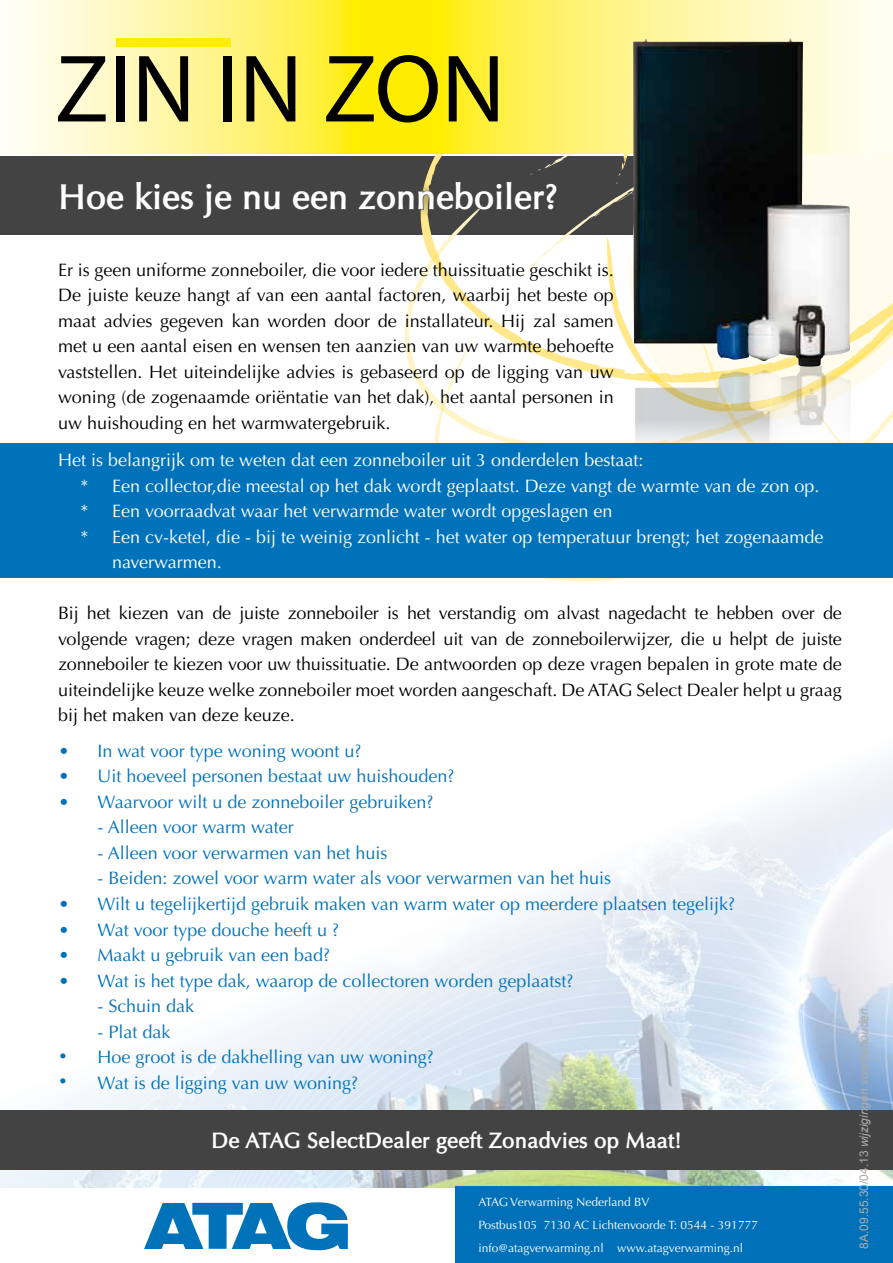
<style>
.page{position:relative;width:893px;height:1263px;background:#fff}
.page>*{position:absolute;margin:0;border:0;box-sizing:border-box;transform-origin:0 0}
.t1{font:36px "Oregon LDO Bold";color:#fff}
.t2{font:22.5px "Oregon LDO Bold";color:#fff}
.t3{font:18px/25.5px "Oregon LDO";color:#000;text-align:justify}
.t4{font:18px "Oregon LDO";color:#0072ba}
.t5{font:18px "Oregon LDO";color:#fff}
.t6{font:12px/23px "Oregon LDO";color:#fff}
.t7{font:italic 12px "Arial";color:#afaca7}
.s1{font-size:15px}
.s2{font-style:normal}
</style>
<div class="page">
<img style="left:1px;top:762px;width:892px;height:426px">
<div style="left:0;top:156px;width:893px;height:79px;background:#444343"></div>
<svg style="left:11px;top:0;width:233px;height:153px;background:#fdf7bb"></svg>
<svg style="left:58px;top:56px;width:48px;height:65px;background:#a4a188"></svg>
<div style="left:116px;top:56px;width:8px;height:65px;background:#000"></div>
<svg style="left:139px;top:56px;width:49px;height:65px;background:#868159"></svg>
<div style="left:223px;top:56px;width:9px;height:65px;background:#000"></div>
<div style="left:116px;top:38px;width:114px;height:9px;background:#ffed00"></div>
<div style="left:455px;top:1186px;width:438px;height:77px;background:#0071b9"></div>
<svg style="left:144px;top:1202px;width:204px;height:48px"></svg>
<svg style="left:244px;top:0;width:649px;height:443px"></svg>
<div style="left:0;top:1110px;width:893px;height:59px;background:#444343"></div>
<div style="left:0;top:443px;width:893px;height:135px;background:#0072ba"></div>
<h1 class="t1" style="left:58px;top:176px;width:502px">Hoe kies je nu een zonneboiler?</h1>
<p class="t3" style="left:58px;top:257px;width:557px">Er is geen uniforme zonneboiler, die voor iedere thuissituatie geschikt is.<br>De juiste keuze hangt af van een aantal factoren, waarbij het beste op maat advies gegeven kan worden door de installateur. Hij zal samen met u een aantal eisen en wensen ten aanzien van uw warmte behoefte vaststellen. Het uiteindelijke advies is gebaseerd op de ligging van uw woning (de zogenaamde oriëntatie van het dak), het aantal personen in uw huishouding en het warmwatergebruik.</p>
<p class="t5" style="left:58px;top:450px;width:587px">Het is belangrijk om te weten dat een zonneboiler uit 3 onderdelen bestaat:</p>
<p class="t5" style="left:81px;top:475px;width:741px">* Een collector,die meestal op het dak wordt geplaatst. Deze vangt de warmte van de zon op.</p>
<p class="t5" style="left:81px;top:501px;width:533px">* Een voorraadvat waar het verwarmde water wordt opgeslagen en</p>
<p class="t5" style="left:81px;top:526px;width:744px">* Een cv-ketel, die - bij te weinig zonlicht - het water op temperatuur brengt; het zogenaamde</p>
<p class="t5" style="left:112px;top:552px;width:111px">naverwarmen.</p>
<p class="t3" style="left:58px;top:601px;width:785px">Bij het kiezen van de juiste zonneboiler is het verstandig om alvast nagedacht te hebben over de volgende vragen; deze vragen maken onderdeel uit van de zonneboilerwijzer, die u helpt de juiste zonneboiler te kiezen voor uw thuissituatie. De antwoorden op deze vragen bepalen in grote mate de uiteindelijke keuze welke zonneboiler moet worden aangeschaft. De ATAG Select Dealer helpt u graag bij het maken van deze keuze.</p>
<p class="t4" style="left:58px;top:740px;width:305px">• In wat voor type woning woont u?</p>
<p class="t4" style="left:58px;top:766px;width:398px">• Uit hoeveel personen bestaat uw huishouden?</p>
<p class="t4" style="left:58px;top:791px;width:377px">• Waarvoor wilt u de zonneboiler gebruiken?</p>
<p class="t4" style="left:97px;top:817px;width:198px">- Alleen voor warm water</p>
<p class="t4" style="left:97px;top:842px;width:292px">- Alleen voor verwarmen van het huis</p>
<p class="t4" style="left:97px;top:868px;width:515px">- Beiden: zowel voor warm water als voor verwarmen van het huis</p>
<p class="t4" style="left:58px;top:893px;width:678px">• Wilt u tegelijkertijd gebruik maken van warm water op meerdere plaatsen tegelijk?</p>
<p class="t4" style="left:58px;top:919px;width:282px">• Wat voor type douche heeft u ?</p>
<p class="t4" style="left:58px;top:944px;width:273px">• Maakt u gebruik van een bad?</p>
<p class="t4" style="left:58px;top:970px;width:517px">• Wat is het type dak, waarop de collectoren worden geplaatst?</p>
<p class="t4" style="left:97px;top:995px;width:98px">- Schuin dak</p>
<p class="t4" style="left:97px;top:1021px;width:75px">- Plat dak</p>
<p class="t4" style="left:58px;top:1047px;width:377px"><span class="s1">•</span> Hoe groot is de dakhelling van uw woning?</p>
<p class="t4" style="left:58px;top:1072px;width:301px"><span class="s1">•</span> Wat is de ligging van uw woning?</p>
<p class="t2" style="left:211px;top:1127px;width:472px">De ATAG SelectDealer geeft Zonadvies op Maat!</p>
<p class="t6" style="left:478px;top:1191px;width:281px">ATAG Verwarming Nederland BV<br>Postbus105 7130 AC Lichtenvoorde T: 0544 - 391777 info@atagverwarming.nl www.atagverwarming.nl</p>
<p class="t7" style="left:856px;top:1248px;width:245px;rotate:-90deg"><span class="s2">8A.09.55.30/04.13</span> wijzigingen voorbehouden.</p>
</div>
